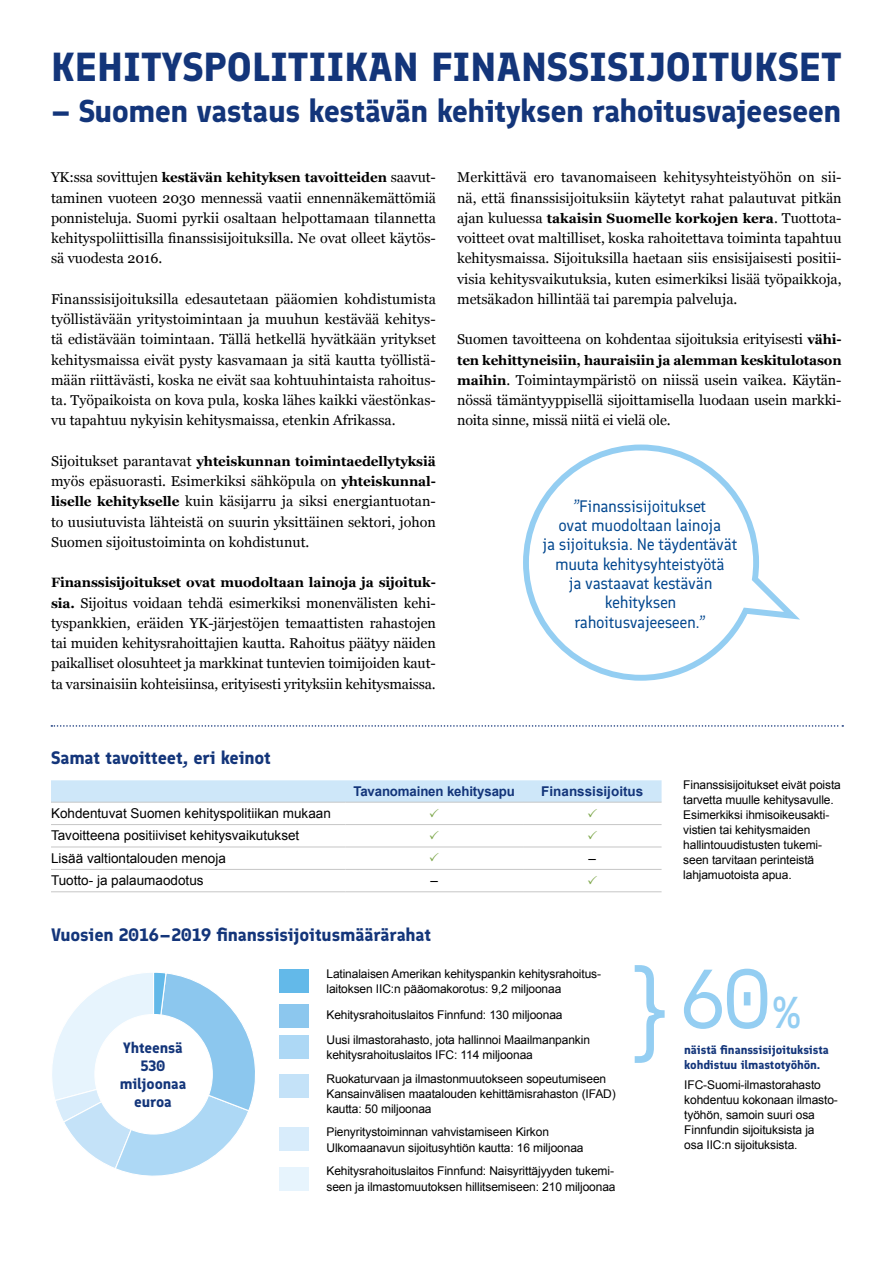
<style>
.page{position:relative;width:893px;height:1263px;background:#fff}
.page>*{position:absolute;margin:0;border:0;box-sizing:border-box;transform-origin:0 0}
.Laatikon_pikkuotsikk{font:100.8px "Finlandica";color:#94cef2}
.Laatikon_pikkuotsikk-2{font:83.25px "Finlandica";color:#94cef2}
._1__Otsikko{font:700 40.5px "Finlandica";color:#13357a}
._1__Otsikko-2{font:700 31.5px "Finlandica";letter-spacing:-.02em;color:#13357a}
.Laatikon_pikkuotsikk-3{font:700 18px "Finlandica";letter-spacing:-.01em;color:#13357a}
.Nosto_sininen{font:16.65px/19.4px "Finlandica";letter-spacing:-.02em;color:#00468e;text-align:center}
.graafin_seliteteksti{font:700 15px/18px "Finlandica";letter-spacing:-.01em;color:#13357a;text-align:center}
.Leipis__Mammy{font:14.25px/20.2px "Georgia";color:#000;text-align:justify}
.Leipis__Mammy-2{font:700 13.5px "Georgia";letter-spacing:-.005em;color:#000}
.Laatikko_leipis{font:13.5px "Arial";color:#000}
.Laatikko_leipis-2{font:700 13.5px "Arial";letter-spacing:-.01em;color:#13357a}
.graafin_seliteteksti-2{font:12px/15px "Arial";letter-spacing:-.01em;color:#000}
.graafin_seliteteksti-3{font:700 12px/15px "Finlandica";letter-spacing:-.01em;color:#13357a}
.s1{font-weight:400;font-size:14.25px}
.s2{font-size:13.5px}
.s3{font-weight:700;font-size:13.5px}
.s4{font-size:44.55px}
</style>
<div class="page">
<svg style="left:52px;top:972px;width:203px;height:204px"></svg>
<div style="left:94px;top:1014px;width:119px;height:120px;background:#fff;border:1px solid #fff;border-radius:50%"></div>
<svg style="left:51px;top:725px;width:792px;height:2px"></svg>
<svg style="left:523px;top:444px;width:277px;height:237px"></svg>
<svg style="left:51px;top:780px;width:611px;height:22px;background:#cee6f8"></svg>
<hr style="left:51px;top:802px;width:294px;height:1px;background:#c6c6c6">
<hr style="left:345px;top:802px;width:178px;height:1px;background:#c6c6c6">
<hr style="left:523px;top:802px;width:139px;height:1px;background:#c6c6c6">
<hr style="left:51px;top:824px;width:294px;height:1px;background:#c6c6c6">
<hr style="left:345px;top:824px;width:178px;height:1px;background:#c6c6c6">
<hr style="left:523px;top:824px;width:139px;height:1px;background:#c6c6c6">
<hr style="left:51px;top:847px;width:294px;height:1px;background:#c6c6c6">
<hr style="left:345px;top:847px;width:178px;height:1px;background:#c6c6c6">
<hr style="left:523px;top:847px;width:139px;height:1px;background:#c6c6c6">
<hr style="left:51px;top:869px;width:294px;height:1px;background:#c6c6c6">
<hr style="left:345px;top:869px;width:178px;height:1px;background:#c6c6c6">
<hr style="left:523px;top:869px;width:139px;height:1px;background:#c6c6c6">
<hr style="left:51px;top:891px;width:294px;height:1px;background:#c6c6c6">
<hr style="left:345px;top:891px;width:178px;height:1px;background:#c6c6c6">
<hr style="left:523px;top:891px;width:139px;height:1px;background:#c6c6c6">
<div style="left:279px;top:1128px;width:29px;height:23px;background:#d8ecfb"></div>
<div style="left:279px;top:1074px;width:29px;height:23px;background:#c4e2f8"></div>
<div style="left:279px;top:1036px;width:29px;height:23px;background:#add8f5"></div>
<div style="left:279px;top:1004px;width:29px;height:23px;background:#8cc7ee"></div>
<div style="left:279px;top:1167px;width:29px;height:23px;background:#e7f4fd"></div>
<div style="left:279px;top:969px;width:29px;height:24px;background:#63b9e9"></div>
<p class="_1__Otsikko" style="left:51px;top:42px;width:792px">KEHITYSPOLITIIKAN FINANSSISIJOITUKSET</p>
<p class="_1__Otsikko-2" style="left:52px;top:91px;width:791px">– Suomen vastaus kestävän kehityksen rahoitusvajeeseen</p>
<p class="Leipis__Mammy-2" style="left:51px;top:167px;width:386px"><span class="s1">YK:ssa sovittujen</span> kestävän kehityksen tavoitteiden <span class="s1">saavut-</span></p>
<p class="Leipis__Mammy" style="left:51px;top:187px;width:386px">taminen vuoteen 2030 mennessä vaatii ennennäkemättömiä ponnisteluja<span class="s2">.</span> Suomi pyrkii osaltaan helpottamaan tilannetta kehityspoliittisilla finanssisijoituksilla. Ne ovat olleet käytös&shy;sä vuodesta 2016.</p>
<p class="Leipis__Mammy" style="left:51px;top:288px;width:386px">Finanssisijoituksilla edesautetaan pääomien kohdistumista työllistävään yritystoimintaan ja muuhun kestävää kehitys&shy;tä edistävään toimintaan. Tällä hetkellä hyvätkään yritykset kehitysmaissa eivät pysty kasvamaan ja sitä kautta työllistä&shy;mään riittävästi, koska ne eivät saa kohtuuhintaista rahoitus&shy;ta. Työpaikoista on kova pula, koska lähes kaikki väestönkas&shy;vu tapahtuu nykyisin kehitysmaissa, etenkin Afrikassa.</p>
<p class="Leipis__Mammy-2" style="left:51px;top:451px;width:386px"><span class="s1">Sijoitukset parantavat</span> yhteiskunnan toimintaedellytyksiä</p>
<p class="Leipis__Mammy" style="left:51px;top:470px;width:386px">myös epäsuorasti. Esimerkiksi sähköpula on <span class="s3">yhteiskunnal&shy;liselle kehitykselle</span> kuin käsijarru ja siksi energiantuotan&shy;to uusiutuvista lähteistä on suurin yksittäinen sektori, johon Suomen sijoitustoiminta on kohdistunut.</p>
<p class="Leipis__Mammy-2" style="left:51px;top:572px;width:386px">Finanssisijoitukset ovat muodoltaan lainoja ja sijoituk-</p>
<p class="Leipis__Mammy" style="left:51px;top:592px;width:386px"><span class="s3">sia.</span> Sijoitus voidaan tehdä esimerkiksi monenvälisten kehi&shy;tyspankkien, eräiden YK-järjestöjen temaattisten rahastojen tai muiden kehitysrahoittajien kautta. Rahoitus päätyy näiden paikalliset olosuhteet ja markkinat tuntevien toimijoiden kaut&shy;ta varsinaisiin kohteisiinsa, erityisesti yrityksiin kehitysmaissa.</p>
<p class="Leipis__Mammy" style="left:457px;top:167px;width:386px">Merkittävä ero tavanomaiseen kehitysyhteistyöhön on sii&shy;nä, että finanssisijoituksiin käytetyt rahat palautuvat pitkän</p>
<p class="Leipis__Mammy-2" style="left:457px;top:208px;width:386px"><span class="s1">ajan kuluessa</span> takaisin Suomelle korkojen kera<span class="s1">. Tuottota-</span></p>
<p class="Leipis__Mammy" style="left:457px;top:227px;width:386px">voitteet ovat maltilliset, koska rahoitettava toiminta tapahtuu kehitysmaissa. Sijoituksilla haetaan siis ensisijaisesti positii&shy;visia kehitysvaikutuksia, kuten esimerkiksi lisää työpaikkoja, metsäkadon hillintää tai parempia palveluja.</p>
<p class="Leipis__Mammy" style="left:457px;top:329px;width:386px">Suomen tavoitteena on kohdentaa sijoituksia erityisesti <span class="s3">vähi-</span></p>
<p class="Leipis__Mammy-2" style="left:457px;top:350px;width:386px">ten kehittyneisiin, hauraisiin ja alemman keskitulotason</p>
<p class="Leipis__Mammy" style="left:457px;top:369px;width:386px"><span class="s3">maihin</span>. Toimintaympäristö on niissä usein vaikea. Käytän&shy;nössä tämäntyyppisellä sijoittamisella luodaan usein markki&shy;noita sinne, missä niitä ei vielä ole.</p>
<p class="Nosto_sininen" style="left:543px;top:496px;width:196px">”Finanssisijoitukset<br>ovat muodoltaan lainoja<br>ja sijoituksia. Ne täydentävät muuta kehitysyhteistyötä<br>ja vastaavat kestävän kehityksen rahoitusvajeeseen.”</p>
<p class="Laatikon_pikkuotsikk-3" style="left:51px;top:746px;width:221px">Samat tavoitteet, eri keinot</p>
<p class="Laatikko_leipis-2" style="left:353px;top:782px;width:163px">Tavanomainen kehitysapu</p>
<p class="Laatikko_leipis-2" style="left:541px;top:782px;width:104px">Finanssisijoitus</p>
<p class="Laatikko_leipis" style="left:51px;top:804px;width:281px">Kohdentuvat Suomen kehityspolitiikan mukaan</p>
<p class="Laatikko_leipis" style="left:51px;top:827px;width:250px">Tavoitteena positiiviset kehitysvaikutukset</p>
<p class="Laatikko_leipis" style="left:51px;top:849px;width:176px">Lisää valtiontalouden menoja</p>
<p class="Laatikko_leipis" style="left:589px;top:849px;width:9px">–</p>
<p class="Laatikko_leipis" style="left:51px;top:872px;width:154px">Tuotto- ja palaumaodotus</p>
<p class="Laatikko_leipis" style="left:430px;top:872px;width:9px">–</p>
<p class="graafin_seliteteksti-2" style="left:683px;top:777px;width:159px">Finanssisijoitukset eivät poista tarvetta muulle kehitysavulle.<br>Esimerkiksi ihmisoikeusakti&shy;vistien tai kehitysmaiden hallintouudistusten tukemi&shy;seen tarvitaan perinteistä lahjamuotoista apua.</p>
<p class="Laatikon_pikkuotsikk-3" style="left:51px;top:923px;width:382px">Vuosien 2016–2019 finanssisijoitusmäärärahat</p>
<p class="graafin_seliteteksti-2" style="left:326px;top:967px;width:276px">Latinalaisen Amerikan kehityspankin kehitysrahoitus&shy;laitoksen IIC:n pääomakorotus: 9,2 miljoonaa</p>
<p class="graafin_seliteteksti-2" style="left:326px;top:1007px;width:238px">Kehitysrahoituslaitos Finnfund: 130 miljoonaa</p>
<p class="graafin_seliteteksti-2" style="left:326px;top:1032px;width:265px">Uusi ilmastorahasto, jota hallinnoi Maailmanpankin kehitysrahoituslaitos IFC: 114 miljoonaa</p>
<p class="graafin_seliteteksti-2" style="left:326px;top:1071px;width:291px">Ruokaturvaan ja ilmastonmuutokseen sopeutumiseen<br>Kansainvälisen maatalouden kehittämisrahaston (IFAD) kautta: 50 miljoonaa</p>
<p class="graafin_seliteteksti-2" style="left:326px;top:1124px;width:259px">Pienyritystoiminnan vahvistamiseen Kirkon<br>Ulkomaanavun sijoitusyhtiön kautta: 16 miljoonaa</p>
<p class="graafin_seliteteksti-2" style="left:326px;top:1164px;width:291px">Kehitysrahoituslaitos Finnfund: Naisyrittäjyyden tukemi&shy;seen ja ilmastomuutoksen hillitsemiseen: 210 miljoonaa</p>
<p class="graafin_seliteteksti" style="left:120px;top:1038px;width:68px">Yhteensä<br>530 miljoonaa euroa</p>
<p class="Laatikon_pikkuotsikk" style="left:626px;top:950px;width:50px">}</p>
<p class="Laatikon_pikkuotsikk-2" style="left:680px;top:947px;width:124px">60<span class="s4">%</span></p>
<p class="graafin_seliteteksti-3" style="left:684px;top:1042px;width:146px">näistä finanssisijoituksista kohdistuu ilmastotyöhön.</p>
<p class="graafin_seliteteksti-2" style="left:684px;top:1077px;width:155px">IFC-Suomi-ilmastorahasto kohdentuu kokonaan ilmasto&shy;työhön, samoin suuri osa<br>Finnfundin sijoituksista ja<br>osa IIC:n sijoituksista.</p>
</div>
